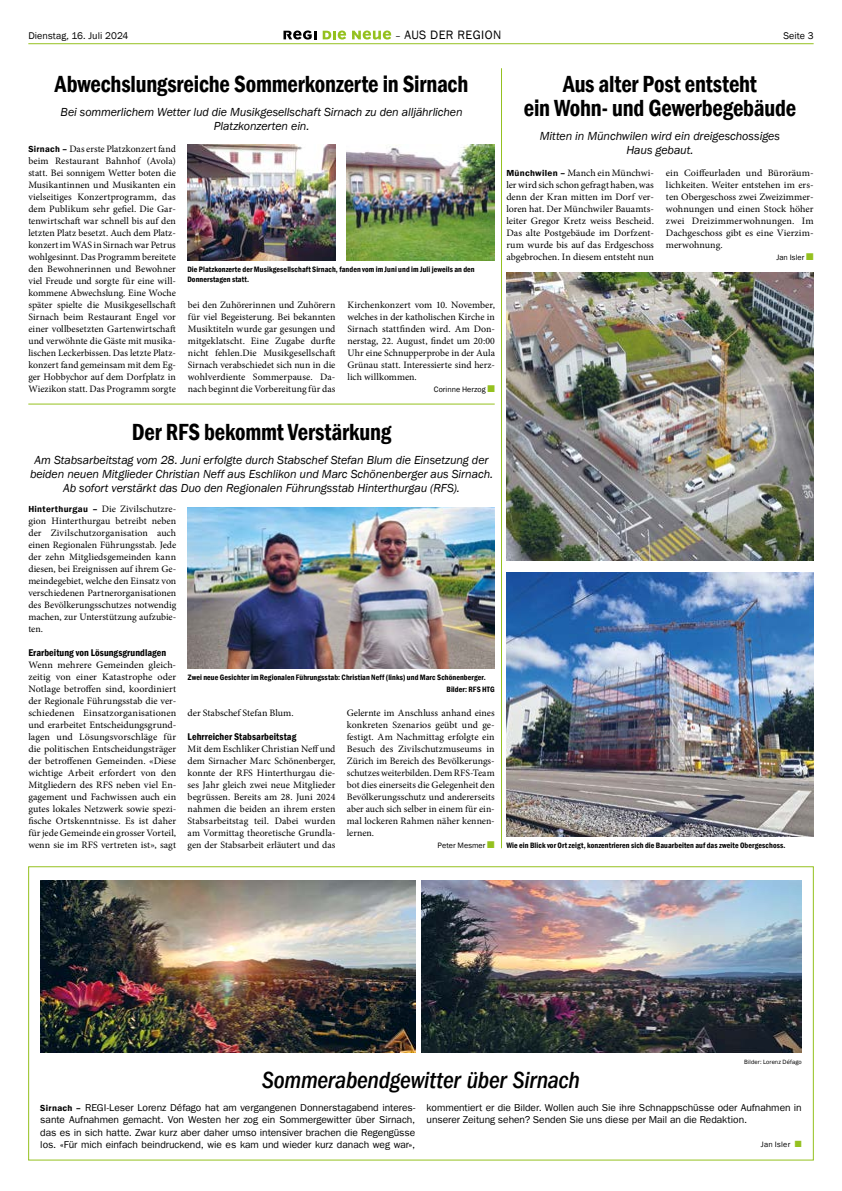
<style>
.page{position:relative;width:842px;height:1191px;background:#fff}
.page>*{position:absolute;margin:0;border:0;box-sizing:border-box;transform-origin:0 0}
.t1{font:600 condensed 24px/24px "Franklin Gothic";letter-spacing:-.01em;color:#000;text-align:center;scale:.95 1}
.t2{font:italic 500 condensed 24px "Franklin Gothic LT Pro";letter-spacing:-.01em;color:#000}
.t3{font:12.5px "Franklin Gothic";letter-spacing:.03em;color:#000}
.t4{font:italic 12px/14px "Franklin Gothic";letter-spacing:-.01em;color:#000;text-align:center}
.t5{font:10px/12.5px "Franklin Gothic LT Pro";letter-spacing:-.005em;color:#000;text-align:justify}
.t6{font:600 condensed 10px "Franklin Gothic";letter-spacing:.005em;color:#000}
.t7{font:10px "Franklin Gothic";letter-spacing:.01em;color:#000}
.t8{font:9.8px/12px "Minion Pro";color:#000;text-align:justify}
.t9{font:600 condensed 8px/10px "Franklin Gothic";letter-spacing:.01em;color:#000}
.t10{font:8px "Franklin Gothic";letter-spacing:.005em;color:#000}
.t11{font:8px "Franklin Gothic";letter-spacing:.03em;color:#000}
.t12{font:6.3px "Franklin Gothic";letter-spacing:.01em;color:#000}
.s1{font-size:10px}
.s2{font-family:"Franklin Gothic";font-weight:600;font-size:9px}
.s3{color:#95c11f}
</style>
<div class="page">
<hr style="left:28px;top:43px;width:786px;height:1px;background:#95c11f">
<svg style="left:283px;top:30px;width:33px;height:10px"></svg>
<svg style="left:323px;top:31px;width:23px;height:9px"></svg>
<svg style="left:352px;top:31px;width:39px;height:9px"></svg>
<hr style="left:28px;top:404px;width:467px;height:1px;background:#95c11f">
<img style="left:188px;top:144px;width:148px;height:116px">
<img style="left:347px;top:144px;width:148px;height:116px">
<img style="left:506px;top:572px;width:308px;height:264px">
<img style="left:506px;top:272px;width:308px;height:288px">
<img style="left:40px;top:880px;width:375px;height:172px">
<img style="left:421px;top:880px;width:381px;height:172px">
<img style="left:188px;top:507px;width:307px;height:161px">
<hr style="left:501px;top:68px;width:1px;height:780px;background:#95c11f">
<p class="t7" style="left:28px;top:29px;width:102px">Dienstag, 16. Juli 2024</p>
<p class="t3" style="left:395px;top:27px;width:107px"><span class="s1">–</span> AUS DER REGION</p>
<p class="t7" style="left:783px;top:29px;width:32px">Seite 3</p>
<h1 class="t1" style="left:55px;top:72px;width:437px">Abwechslungsreiche Sommerkonzerte in Sirnach</h1>
<p class="t4" style="left:61px;top:105px;width:404px">Bei sommerlichem Wetter lud die Musikgesellschaft Sirnach zu den alljährlichen<br>Platzkonzerten ein.</p>
<p class="t8" style="left:28px;top:143px;width:149px"><span class="s2">Sirnach –</span> Das erste Platzkonzert fand beim Restaurant Bahnhof (Avola) statt. Bei sonnigem Wetter boten die Musikantinnen und Musikanten ein vielseitiges Konzertprogramm, das dem Publikum sehr gefiel. Die Gar&shy;tenwirtschaft war schnell bis auf den letzten Platz besetzt. Auch dem Platz&shy;konzert im WAS in Sirnach war Petrus wohlgesinnt. Das Programm bereitete den Bewohnerinnen und Bewohner viel Freude und sorgte für eine will&shy;kommene Abwechslung. Eine Woche später spielte die Musikgesellschaft Sirnach beim Restaurant Engel vor einer vollbesetzten Gartenwirtschaft und verwöhnte die Gäste mit musika&shy;lischen Leckerbissen. Das letzte Platz&shy;konzert fand gemeinsam mit dem Eg&shy;ger Hobbychor auf dem Dorfplatz in Wiezikon statt. Das Programm sorgte</p>
<p class="t9" style="left:187px;top:264px;width:289px">Die Platzkonzerte der Musikgesellschaft Sirnach, fanden vom im Juni und im Juli jeweils an den<br>Donnerstagen statt.</p>
<p class="t8" style="left:188px;top:299px;width:149px">bei den Zuhörerinnen und Zuhörern für viel Begeisterung. Bei bekannten Musiktiteln wurde gar gesungen und mitgeklatscht. Eine Zugabe durfte nicht fehlen.Die Musikgesellschaft Sirnach verabschiedet sich nun in die wohlverdiente Sommerpause. Da&shy;nach beginnt die Vorbereitung für das</p>
<p class="t8" style="left:347px;top:299px;width:149px">Kirchenkonzert vom 10. November, welches in der katholischen Kirche in Sirnach stattfinden wird. Am Don&shy;nerstag, 22. August, findet um 20:00<br>Uhr eine Schnupperprobe in der Aula Grünau statt. Interessierte sind herz&shy;lich willkommen.</p>
<p class="t10" style="left:434px;top:384px;width:63px">Corinne Herzog <span class="s3">■</span></p>
<h1 class="t1" style="left:524px;top:72px;width:288px">Aus alter Post entsteht<br>ein Wohn- und Gewerbegebäude</h1>
<p class="t4" style="left:540px;top:129px;width:242px">Mitten in Münchwilen wird ein dreigeschossiges<br>Haus gebaut.</p>
<p class="t8" style="left:506px;top:167px;width:149px"><span class="s2">Münchwilen –</span> Manch ein Münchwi&shy;ler wird sich schon gefragt haben, was denn der Kran mitten im Dorf ver&shy;loren hat. Der Münchwiler Bauamts&shy;leiter Gregor Kretz weiss Bescheid.<br>Das alte Postgebäude im Dorfzent&shy;rum wurde bis auf das Erdgeschoss abgebrochen. In diesem entsteht nun</p>
<p class="t8" style="left:666px;top:167px;width:149px">ein Coiffeurladen und Büroräum&shy;lichkeiten. Weiter entstehen im ers&shy;ten Obergeschoss zwei Zweizimmer&shy;wohnungen und einen Stock höher zwei Dreizimmerwohnungen. Im Dachgeschoss gibt es eine Vierzim&shy;merwohnung.</p>
<p class="t10" style="left:776px;top:252px;width:39px">Jan Isler <span class="s3">■</span></p>
<h1 class="t1" style="left:132px;top:420px;width:274px">Der RFS bekommt Verstärkung</h1>
<p class="t4" style="left:30px;top:453px;width:465px">Am Stabsarbeitstag vom 28. Juni erfolgte durch Stabschef Stefan Blum die Einsetzung der beiden neuen Mitglieder Christian Neff aus Eschlikon und Marc Schönenberger aus Sirnach.<br>Ab sofort verstärkt das Duo den Regionalen Führungsstab Hinterthurgau (RFS).</p>
<p class="t8" style="left:28px;top:503px;width:149px"><span class="s2">Hinterthurgau –</span> Die Zivilschutzre&shy;gion Hinterthurgau betreibt neben der Zivilschutzorganisation auch einen Regionalen Führungsstab. Jede der zehn Mitgliedsgemeinden kann diesen, bei Ereignissen auf ihrem Ge&shy;meindegebiet, welche den Einsatz von verschiedenen Partnerorganisationen des Bevölkerungsschutzes notwendig machen, zur Unterstützung aufzubie&shy;ten.</p>
<p class="t6" style="left:28px;top:646px;width:139px">Erarbeitung von Lösungsgrundlagen</p>
<p class="t8" style="left:28px;top:659px;width:149px">Wenn mehrere Gemeinden gleich&shy;zeitig von einer Katastrophe oder Notlage betroffen sind, koordiniert der Regionale Führungsstab die ver&shy;schiedenen Einsatzorganisationen und erarbeitet Entscheidungsgrund&shy;lagen und Lösungsvorschläge für die politischen Entscheidungsträger der betroffenen Gemeinden. «Diese wichtige Arbeit erfordert von den Mitgliedern des RFS neben viel En&shy;gagement und Fachwissen auch ein gutes lokales Netzwerk sowie spezi&shy;fische Ortskenntnisse. Es ist daher für jede Gemeinde ein grosser Vorteil, wenn sie im RFS vertreten ist», sagt</p>
<p class="t9" style="left:446px;top:671px;width:50px;line-height:12px;text-indent:-259px">Zwei neue Gesichter im Regionalen Führungsstab: Christian Neff (links) und Marc Schönenberger.<br>Bilder: RFS HTG</p>
<p class="t8" style="left:188px;top:707px;width:108px">der Stabschef Stefan Blum.</p>
<p class="t6" style="left:188px;top:730px;width:110px">Lehrreicher Stabsarbeitstag</p>
<p class="t8" style="left:188px;top:743px;width:149px">Mit dem Eschliker Christian Neff und dem Sirnacher Marc Schönenberger, konnte der RFS Hinterthurgau die&shy;ses Jahr gleich zwei neue Mitglieder begrüssen. Bereits am 28. Juni 2024 nahmen die beiden an ihrem ersten Stabsarbeitstag teil. Dabei wurden am Vormittag theoretische Grundla&shy;gen der Stabsarbeit erläutert und das</p>
<p class="t8" style="left:347px;top:707px;width:149px">Gelernte im Anschluss anhand eines konkreten Szenarios geübt und ge&shy;festigt. Am Nachmittag erfolgte ein Besuch des Zivilschutzmuseums in Zürich im Bereich des Bevölkerungs&shy;schutzes weiterbilden. Dem RFS-Team bot dies einerseits die Gelegenheit den Bevölkerungsschutz und andererseits aber auch sich selber in einem für ein&shy;mal lockeren Rahmen näher kennen&shy;lernen.</p>
<p class="t10" style="left:438px;top:840px;width:59px">Peter Mesmer <span class="s3">■</span></p>
<p class="t9" style="left:506px;top:840px;width:281px">Wie ein Blick vor Ort zeigt, konzentrieren sich die Bauarbeiten auf das zweite Obergeschoss.</p>
<p class="t12" style="left:744px;top:1058px;width:59px">Bilder: Lorenz Défago</p>
<h1 class="t2" style="left:262px;top:1067px;width:320px">Sommerabendgewitter über Sirnach</h1>
<p class="t5" style="left:40px;top:1101px;width:376px"><span class="s2">Sirnach –</span> REGI-Leser Lorenz Défago hat am vergangenen Donnerstagabend interes&shy;sante Aufnahmen gemacht. Von Westen her zog ein Sommergewitter über Sirnach, das es in sich hatte. Zwar kurz aber daher umso intensiver brachen die Regengüsse los. «Für mich einfach beindruckend, wie es kam und wieder kurz danach weg war»,</p>
<p class="t5" style="left:427px;top:1101px;width:376px">kommentiert er die Bilder. Wollen auch Sie ihre Schnappschüsse oder Aufnahmen in unserer Zeitung sehen? Senden Sie uns diese per Mail an die Redaktion.</p>
<p class="t11" style="left:761px;top:1139px;width:42px">Jan Isler <span class="s3">■</span></p>
</div>
